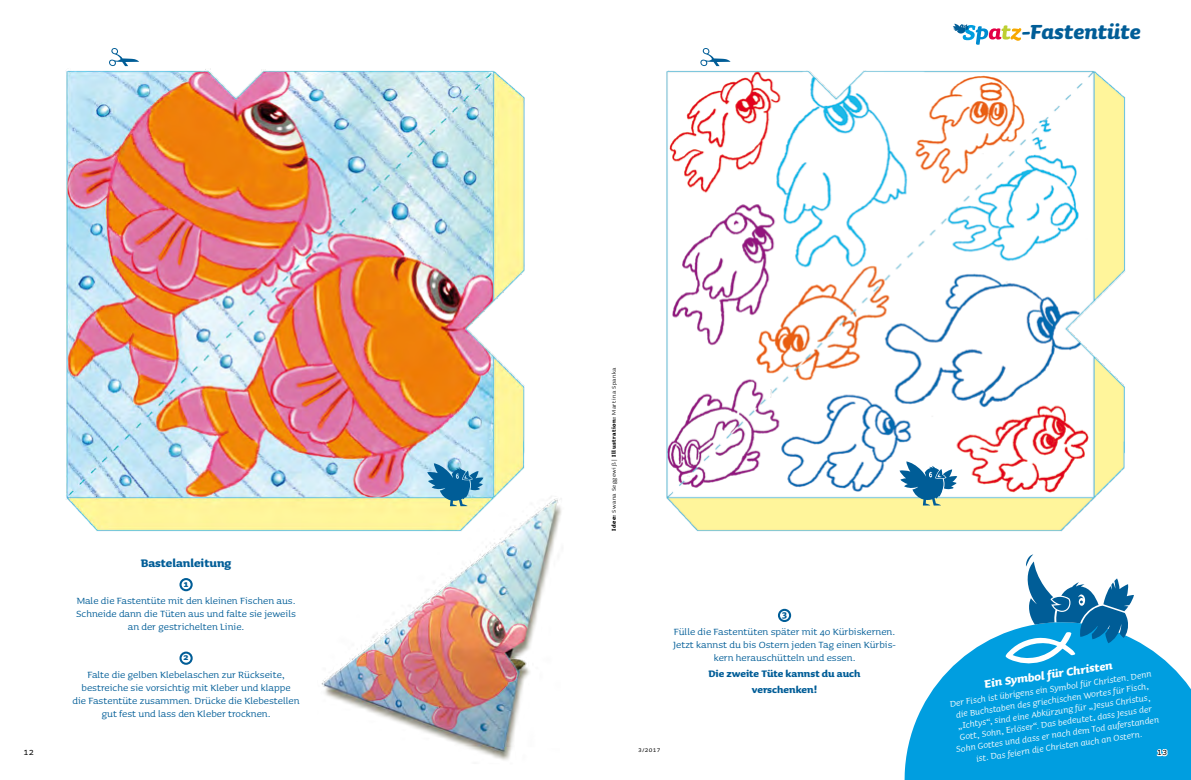
<style>
.page{position:relative;width:1191px;height:780px;background:#fff}
.page>*{position:absolute;margin:0;border:0;box-sizing:border-box;transform-origin:0 0}
.t1{font:italic 700 26px "Sauna";color:#005d97}
.t2{font:italic 700 14px "Sauna";color:#fff}
.t3{font:700 14px "Sauna";color:#005d97}
.t4{font:12px/13px "Sauna";color:#005d97;text-align:center}
.t5{font:700 12px/15.8px "Sauna";color:#005d97;text-align:center}
.t6{font:12px "Sauna Small Caps";color:#000}
.t7{font:700 11.6px "Sauna";color:#005d97}
.t8{font:italic 11px/11.6px "Sauna";color:#fff;text-align:center}
.t9{font:8.5px "Sauna Small Caps";color:#000}
.t10{font:7px "Sauna";letter-spacing:.06em;color:#000}
.s1{font-weight:700}
</style>
<div class="page">
<div style="left:179px;top:578px;width:14px;height:13px;border:2px solid #005d97;border-radius:50%"></div>
<div style="left:179px;top:651px;width:14px;height:13px;border:2px solid #005d97;border-radius:50%"></div>
<div style="left:778px;top:608px;width:13px;height:14px;border:2px solid #005d97;border-radius:50%"></div>
<svg style="left:953px;top:24px;width:68px;height:21px"></svg>
<img style="left:321px;top:496px;width:241px;height:264px">
<img style="left:66px;top:66px;width:472px;height:483px">
<img style="left:666px;top:61px;width:460px;height:471px">
<svg style="left:427px;top:463px;width:56px;height:43px;background:#67a2b7"></svg>
<svg style="left:899px;top:461px;width:58px;height:44px"></svg>
<svg style="left:904px;top:633px;width:287px;height:147px;background:#26ace4"></svg>
<svg style="left:1005px;top:554px;width:129px;height:110px"></svg>
<svg style="left:109px;top:48px;width:30px;height:18px"></svg>
<svg style="left:700px;top:48px;width:30px;height:18px"></svg>
<svg style="left:1137px;top:747px;width:31px;height:10px"></svg>
<p class="t6" style="left:23px;top:745px;width:12px">12</p>
<p class="t3" style="left:141px;top:556px;width:92px">Bastelanleitung</p>
<p class="t7" style="left:184px;top:577px;width:6px">1</p>
<p class="t4" style="left:76px;top:594px;width:221px">Male die Fastentüte mit den kleinen Fischen aus.<br>Schneide dann die Tüten aus und falte sie jeweils an der gestrichelten Linie.</p>
<p class="t7" style="left:184px;top:650px;width:6px">2</p>
<p class="t4" style="left:73px;top:667px;width:229px">Falte die gelben Klebelaschen zur Rückseite, bestreiche sie vorsichtig mit Kleber und klappe<br>die Fastentüte zusammen. Drücke die Klebestellen gut fest und lass den Kleber trocknen.</p>
<h1 class="t1" style="left:1021px;top:18px;width:120px">-Fastentüte</h1>
<p class="t10" style="left:610px;top:531px;width:165px;rotate:-90deg"><span class="s1">Idee:</span> Swana Seggewiß | <span class="s1">Illustration:</span> Martina Spanka</p>
<p class="t7" style="left:782px;top:608px;width:6px">3</p>
<p class="t4" style="left:673px;top:625px;width:224px">Fülle die Fastentüten später mit 40 Kürbiskernen.<br>Jetzt kannst du bis Ostern jeden Tag einen Kürbis&shy;kern herauschütteln und essen.</p>
<p class="t5" style="left:708px;top:665px;width:154px">Die zweite Tüte kannst du auch verschenken!</p>
<p class="t9" style="left:638px;top:745px;width:24px">3/2017</p>
<p class="t2" style="left:983px;top:676px;width:131px;rotate:-8deg">Ein Symbol für Christen</p>
<p class="t8" style="left:948px;top:697px;width:207px;rotate:-8deg">Der Fisch ist übrigens ein Symbol für Christen. Denn die Buchstaben des griechischen Wortes für Fisch, „Ichtys“, sind eine Abkürzung für „Jesus Christus, Gott, Sohn, Erlöser“. Das bedeutet, dass Jesus der Sohn Gottes und dass er nach dem Tod auferstanden ist. Das feiern die Christen auch an Ostern.</p>
<p class="t6" style="left:1157px;top:745px;width:12px">13</p>
</div>
